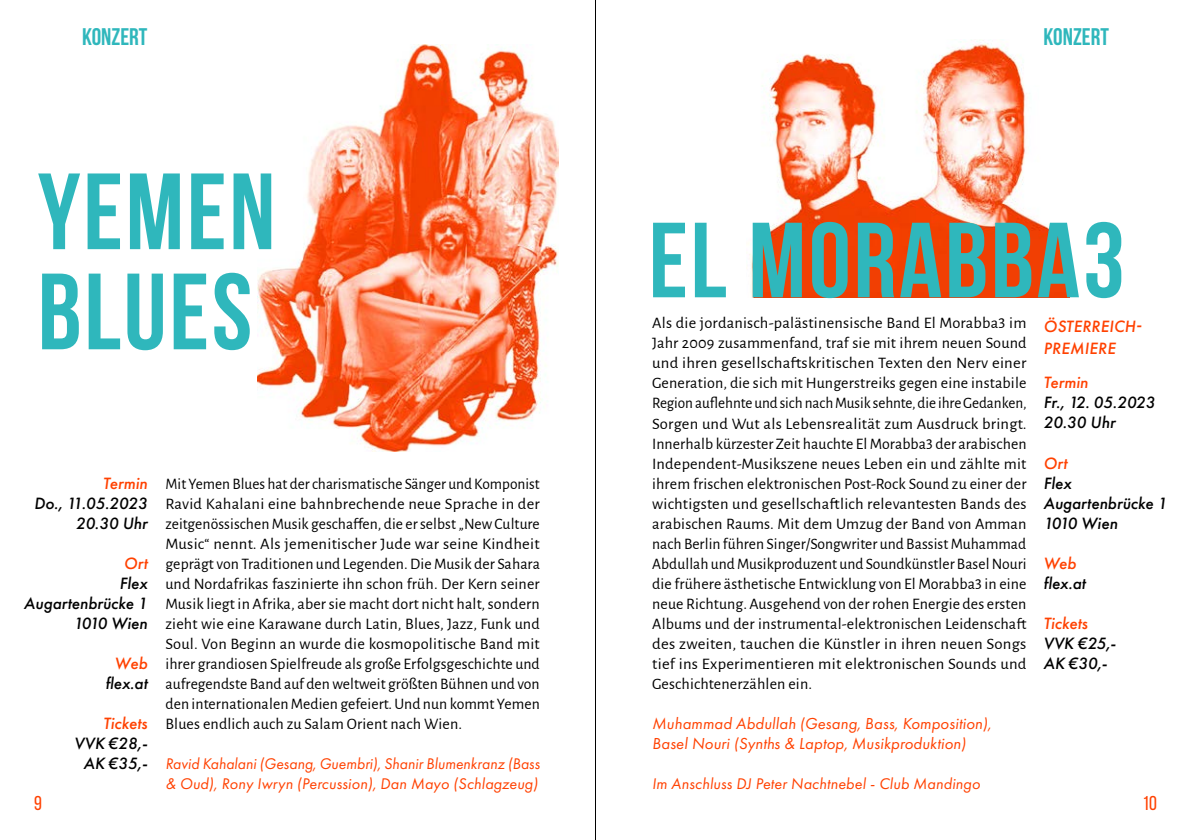
<style>
.page{position:relative;width:1191px;height:840px;background:#fff}
.page>*{position:absolute;margin:0;border:0;box-sizing:border-box;transform-origin:0 0}
.t1{font:700 108px "Bebas Neue";letter-spacing:.025em;color:#2fb7bc}
.t2{font:700 106.4px "Bebas Neue";letter-spacing:.025em;color:#2fb7bc}
.seitentitel_rechts{font:700 24px "Bebas Neue";color:#2fb7bc}
.t3{font:20px "Bebas Neue";color:#ff4100}
.infobox-text{font:italic 500 17px "Futura PT";color:#000}
.infobox-text-2{font:italic 500 17px "Futura PT";color:#ff4100}
.infobox-text-left{font:italic 500 17px/22px "Futura PT";letter-spacing:.01em;color:#ff4100}
.infobox-text-3{font:italic 500 17px "Futura PT";letter-spacing:-.045em;color:#000}
.Besetzung{font:italic 16.4px/20px "Futura PT";letter-spacing:.01em;color:#ff4100}
.body{font:16px/20px "Alegreya Sans";letter-spacing:.01em;color:#000;text-align:justify}
.body-2{font:16px/20px "Alegreya Sans";letter-spacing:.01em;color:#000;text-align:justify;scale:.96 1}
.Besetzung-2{font:italic 16px/20px "Futura PT";letter-spacing:.01em;color:#ff4100}
.s1{font-size:16px}
</style>
<div class="page">
<hr style="left:595px;top:0;width:1px;height:839px;background:#000">
<img style="left:257px;top:44px;width:302px;height:407px">
<img style="left:748px;top:41px;width:321px;height:256px">
<p class="seitentitel_rechts" style="left:82px;top:24px;width:67px">KONZERT</p>
<p class="t1" style="left:38px;top:152px;width:239px">YEMEN</p>
<p class="t1" style="left:38px;top:252px;width:216px">BLUES</p>
<p class="infobox-text-2" style="left:103px;top:472px;width:46px">Termin</p>
<p class="infobox-text" style="left:34px;top:492px;width:115px">Do., 11.05.2023</p>
<p class="infobox-text" style="left:76px;top:512px;width:73px">20.30 Uhr</p>
<p class="infobox-text-2" style="left:124px;top:552px;width:25px">Ort</p>
<p class="infobox-text" style="left:119px;top:572px;width:29px">Flex</p>
<p class="infobox-text" style="left:24px;top:592px;width:125px">Augartenbrücke 1</p>
<p class="infobox-text-3" style="left:73px;top:612px;width:76px">1010 Wien</p>
<p class="infobox-text-2" style="left:115px;top:652px;width:34px">Web</p>
<p class="infobox-text" style="left:105px;top:672px;width:44px">flex.at</p>
<p class="infobox-text-2" style="left:103px;top:712px;width:46px">Tickets</p>
<p class="infobox-text" style="left:74px;top:732px;width:75px">VVK €28,-</p>
<p class="infobox-text" style="left:84px;top:752px;width:65px">AK €35,-</p>
<p class="body-2" style="left:165px;top:472px;width:391px">Mit Yemen Blues hat der charismatische Sänger und Komponist Ravid Kahalani eine bahnbrechende neue Sprache in der zeitgenössischen Musik geschaffen, die er selbst „New Culture Music“ nennt. Als jemenitischer Jude war seine Kindheit geprägt von Traditionen und Legenden. Die Musik der Sahara und Nordafrikas faszinierte ihn schon früh. Der Kern seiner Musik liegt in Afrika, aber sie macht dort nicht halt, sondern zieht wie eine Karawane durch Latin, Blues, Jazz, Funk und Soul. Von Beginn an wurde die kosmopolitische Band mit ihrer grandiosen Spielfreude als große Erfolgsgeschichte und aufregendste Band auf den weltweit größten Bühnen und von den internationalen Medien gefeiert. Und nun kommt Yemen Blues endlich auch zu Salam Orient nach Wien.</p>
<p class="Besetzung-2" style="left:165px;top:753px;width:376px">Ravid Kahalani (Gesang, Guembri), Shanir Blumenkranz (Bass &amp; Oud), Rony Iwryn (Percussion), Dan Mayo (Schlagzeug)</p>
<p class="seitentitel_rechts" style="left:1043px;top:24px;width:67px">KONZERT</p>
<p class="t2" style="left:649px;top:202px;width:477px">EL MORABBA3</p>
<p class="body" style="left:652px;top:312px;width:376px">Als die jordanisch-palästinensische Band El Morabba3 im Jahr 2009 zusammenfand, traf sie mit ihrem neuen Sound und ihren gesellschaftskritischen Texten den Nerv einer Generation, die sich mit Hungerstreiks gegen eine instabile Region auflehnte und sich nach Musik sehnte, die ihre Gedanken, Sorgen und Wut als Lebensrealität zum Ausdruck bringt.<br>Innerhalb kürzester Zeit hauchte El Morabba3 der arabischen Independent-Musikszene neues Leben ein und zählte mit ihrem frischen elektronischen Post-Rock Sound zu einer der wichtigsten und gesellschaftlich relevantesten Bands des arabischen Raums. Mit dem Umzug der Band von Amman nach Berlin führen Singer/Songwriter und Bassist Muhammad Abdullah und Musikproduzent und Soundkünstler Basel Nouri die frühere ästhetische Entwicklung von El Morabba3 in eine neue Richtung. Ausgehend von der rohen Energie des ersten Albums und der instrumental-elektronischen Leidenschaft des zweiten, tauchen die Künstler in ihren neuen Songs tief ins Experimentieren mit elektronischen Sounds und Geschichtenerzählen ein.</p>
<p class="Besetzung" style="left:652px;top:712px;width:340px">Muhammad Abdullah <span class="s1">(</span>Gesang, Bass, Komposition<span class="s1">),<br></span>Basel Nouri <span class="s1">(</span>Synths &amp; Laptop, Musikproduktion<span class="s1">)</span></p>
<p class="Besetzung-2" style="left:652px;top:773px;width:329px">Im Anschluss DJ Peter Nachtnebel - Club Mandingo</p>
<p class="infobox-text-left" style="left:1043px;top:315px;width:99px">ÖSTERREICH-<br>PREMIERE</p>
<p class="infobox-text-2" style="left:1043px;top:372px;width:46px">Termin</p>
<p class="infobox-text" style="left:1043px;top:392px;width:113px">Fr., 12. 05.2023</p>
<p class="infobox-text" style="left:1043px;top:412px;width:73px">20.30 Uhr</p>
<p class="infobox-text-2" style="left:1043px;top:452px;width:25px">Ort</p>
<p class="infobox-text" style="left:1043px;top:472px;width:29px">Flex</p>
<p class="infobox-text" style="left:1043px;top:492px;width:125px">Augartenbrücke 1</p>
<p class="infobox-text-3" style="left:1043px;top:512px;width:76px">1010 Wien</p>
<p class="infobox-text-2" style="left:1043px;top:552px;width:34px">Web</p>
<p class="infobox-text" style="left:1043px;top:572px;width:44px">flex.at</p>
<p class="infobox-text-2" style="left:1043px;top:612px;width:46px">Tickets</p>
<p class="infobox-text" style="left:1043px;top:632px;width:74px">VVK €25,-</p>
<p class="infobox-text" style="left:1043px;top:652px;width:65px">AK €30,-</p>
<p class="t3" style="left:34px;top:791px;width:9px">9</p>
<p class="t3" style="left:1142px;top:791px;width:16px">10</p>
</div>
